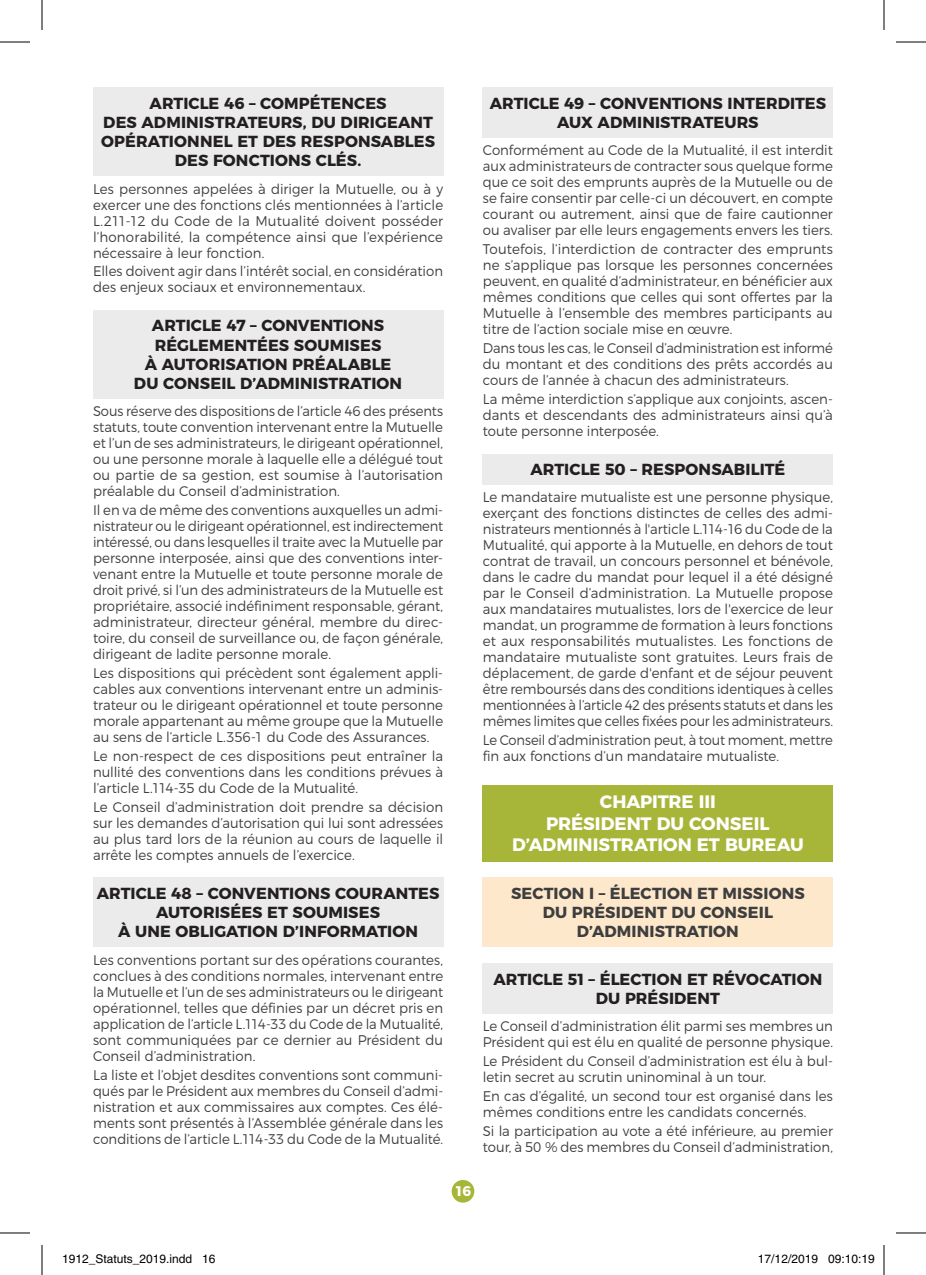
<style>
.page{position:relative;width:926px;height:1275px;background:#fff}
.page>*{position:absolute;margin:0;border:0;box-sizing:border-box;transform-origin:0 0}
.Chapitres{font:700 18px/21.6px "Montserrat";color:#fff;text-align:center}
.t1{font:700 16px/19.2px "Montserrat";letter-spacing:.005em;color:#231f20;text-align:center}
.Section{font:700 16px/19.2px "Montserrat";letter-spacing:.01em;color:#3e3e3f;text-align:center}
.Texte{font:300 14px/16px "Montserrat";color:#3e3e3f;text-align:justify;scale:.95 1}
.Texte-2{font:300 14px/16px "Montserrat";color:#3e3e3f;text-align:justify;scale:.94 1}
.Texte-3{font:300 14px/16px "Montserrat";color:#3e3e3f;text-align:justify;scale:.96 1}
.t2{font:700 14px "Montserrat";color:#fff}
.t3{font:12px "Helvetica";color:#000}
</style>
<div class="page">
<div style="left:452px;top:1180px;width:22px;height:22px;background:#a7b639;border-radius:50%"></div>
<div style="left:93px;top:87px;width:350px;height:89px;background:#ebebec"></div>
<div style="left:93px;top:310px;width:350px;height:89px;background:#ebebec"></div>
<div style="left:93px;top:877px;width:350px;height:70px;background:#ebebec"></div>
<div style="left:483px;top:87px;width:350px;height:50px;background:#ebebec"></div>
<div style="left:483px;top:453px;width:350px;height:31px;background:#ebebec"></div>
<div style="left:483px;top:785px;width:350px;height:76px;background:#a7b639"></div>
<div style="left:483px;top:877px;width:350px;height:70px;background:#fee8cb"></div>
<div style="left:483px;top:963px;width:350px;height:50px;background:#ebebec"></div>
<hr style="left:0;top:42px;width:30px;height:1px;background:#000">
<hr style="left:896px;top:42px;width:30px;height:1px;background:#000">
<hr style="left:0;top:1232px;width:30px;height:1px;background:#000">
<hr style="left:896px;top:1232px;width:30px;height:1px;background:#000">
<hr style="left:42px;top:0;width:1px;height:30px;background:#000">
<hr style="left:42px;top:1245px;width:1px;height:30px;background:#000">
<hr style="left:884px;top:0;width:1px;height:30px;background:#000">
<hr style="left:884px;top:1245px;width:1px;height:30px;background:#000">
<div style="left:828px;top:1254px;width:7px;height:9px;border:1px solid #fff;border-radius:50%"></div>
<svg style="left:829px;top:1254px;width:6px;height:9px"></svg>
<p class="t1" style="left:101px;top:92px;width:335px">ARTICLE 46 – COMPÉTENCES<br>DES ADMINISTRATEURS, DU DIRIGEANT<br>OPÉRATIONNEL ET DES RESPONSABLES<br>DES FONCTIONS CLÉS.</p>
<p class="Texte" style="left:93px;top:179px;width:370px">Les personnes appelées à diriger la Mutuelle, ou à y exercer une des fonctions clés mentionnées à l’article L.211-12 du Code de la Mutualité doivent posséder l’honorabilité, la compétence ainsi que l’expérience nécessaire à leur fonction.</p>
<p class="Texte" style="left:93px;top:262px;width:370px">Elles doivent agir dans l’intérêt social, en considération des enjeux sociaux et environnementaux.</p>
<p class="t1" style="left:134px;top:315px;width:270px">ARTICLE 47 – CONVENTIONS<br>RÉGLEMENTÉES SOUMISES<br>À AUTORISATION PRÉALABLE<br>DU CONSEIL D’ADMINISTRATION</p>
<p class="Texte-2" style="left:93px;top:402px;width:374px">Sous réserve des dispositions de l’article 46 des présents statuts, toute convention intervenant entre la Mutuelle et l’un de ses administrateurs, le dirigeant opérationnel, ou une personne morale à laquelle elle a délégué tout ou partie de sa gestion, est soumise à l’autorisation préalable du Conseil d’administration.</p>
<p class="Texte" style="left:93px;top:501px;width:370px">Il en va de même des conventions auxquelles un admi&shy;nistrateur ou le dirigeant opérationnel, est indirectement intéressé, ou dans lesquelles il traite avec la Mutuelle par personne interposée, ainsi que des conventions inter&shy;venant entre la Mutuelle et toute personne morale de droit privé, si l’un des administrateurs de la Mutuelle est propriétaire, associé indéfiniment responsable, gérant, administrateur, directeur général, membre du direc&shy;toire, du conseil de surveillance ou, de façon générale, dirigeant de ladite personne morale.</p>
<p class="Texte" style="left:93px;top:664px;width:370px">Les dispositions qui précèdent sont également appli&shy;cables aux conventions intervenant entre un adminis&shy;trateur ou le dirigeant opérationnel et toute personne morale appartenant au même groupe que la Mutuelle au sens de l’article L.356-1 du Code des Assurances.</p>
<p class="Texte" style="left:93px;top:747px;width:370px">Le non-respect de ces dispositions peut entraîner la nullité des conventions dans les conditions prévues à l’article L.114-35 du Code de la Mutualité.</p>
<p class="Texte-3" style="left:93px;top:797px;width:366px">Le Conseil d’administration doit prendre sa décision sur les demandes d’autorisation qui lui sont adressées au plus tard lors de la réunion au cours de laquelle il arrête les comptes annuels de l’exercice.</p>
<p class="t1" style="left:97px;top:882px;width:344px">ARTICLE 48 – CONVENTIONS COURANTES<br>AUTORISÉES ET SOUMISES<br>À UNE OBLIGATION D’INFORMATION</p>
<p class="Texte" style="left:93px;top:950px;width:370px">Les conventions portant sur des opérations courantes, conclues à des conditions normales, intervenant entre la Mutuelle et l’un de ses administrateurs ou le dirigeant opérationnel, telles que définies par un décret pris en application de l’article L.114-33 du Code de la Mutualité, sont communiquées par ce dernier au Président du Conseil d’administration.</p>
<p class="Texte" style="left:93px;top:1065px;width:370px">La liste et l’objet desdites conventions sont communi&shy;qués par le Président aux membres du Conseil d’admi&shy;nistration et aux commissaires aux comptes. Ces élé&shy;ments sont présentés à l’Assemblée générale dans les conditions de l’article L.114-33 du Code de la Mutualité.</p>
<p class="t1" style="left:490px;top:92px;width:338px">ARTICLE 49 – CONVENTIONS INTERDITES<br>AUX ADMINISTRATEURS</p>
<p class="Texte" style="left:483px;top:141px;width:370px">Conformément au Code de la Mutualité, il est interdit aux administrateurs de contracter sous quelque forme que ce soit des emprunts auprès de la Mutuelle ou de se faire consentir par celle-ci un découvert, en compte courant ou autrement, ainsi que de faire cautionner ou avaliser par elle leurs engagements envers les tiers.</p>
<p class="Texte-3" style="left:483px;top:240px;width:366px">Toutefois, l’interdiction de contracter des emprunts ne s’applique pas lorsque les personnes concernées peuvent, en qualité d’administrateur, en bénéficier aux mêmes conditions que celles qui sont offertes par la Mutuelle à l’ensemble des membres participants au titre de l’action sociale mise en œuvre.</p>
<p class="Texte-2" style="left:483px;top:339px;width:374px">Dans tous les cas, le Conseil d’administration est informé du montant et des conditions des prêts accordés au cours de l’année à chacun des administrateurs.</p>
<p class="Texte" style="left:483px;top:389px;width:370px">La même interdiction s’applique aux conjoints, ascen&shy;dants et descendants des administrateurs ainsi qu’à toute personne interposée.</p>
<p class="t1" style="left:531px;top:458px;width:256px">ARTICLE 50 – RESPONSABILITÉ</p>
<p class="Texte" style="left:483px;top:488px;width:370px">Le mandataire mutualiste est une personne physique, exerçant des fonctions distinctes de celles des admi&shy;nistrateurs mentionnés à l'article L.114-16 du Code de la Mutualité, qui apporte à la Mutuelle, en dehors de tout contrat de travail, un concours personnel et bénévole, dans le cadre du mandat pour lequel il a été désigné par le Conseil d’administration. La Mutuelle propose aux mandataires mutualistes, lors de l'exercice de leur mandat, un programme de formation à leurs fonctions et aux responsabilités mutualistes. Les fonctions de mandataire mutualiste sont gratuites. Leurs frais de déplacement, de garde d'enfant et de séjour peuvent être remboursés dans des conditions identiques à celles mentionnées à l’article 42 des présents statuts et dans les mêmes limites que celles fixées pour les administrateurs.</p>
<p class="Texte-2" style="left:483px;top:731px;width:374px">Le Conseil d’administration peut, à tout moment, mettre fin aux fonctions d’un mandataire mutualiste.</p>
<p class="Chapitres" style="left:512px;top:789px;width:293px">CHAPITRE III<br>PRÉSIDENT DU CONSEIL<br>D’ADMINISTRATION ET BUREAU</p>
<p class="Section" style="left:511px;top:882px;width:295px">SECTION I – ÉLECTION ET MISSIONS<br>DU PRÉSIDENT DU CONSEIL<br>D’ADMINISTRATION</p>
<p class="t1" style="left:493px;top:968px;width:331px">ARTICLE 51 – ÉLECTION ET RÉVOCATION<br>DU PRÉSIDENT</p>
<p class="Texte" style="left:483px;top:1017px;width:370px">Le Conseil d’administration élit parmi ses membres un<br>Président qui est élu en qualité de personne physique.</p>
<p class="Texte" style="left:483px;top:1052px;width:370px">Le Président du Conseil d’administration est élu à bul&shy;letin secret au scrutin uninominal à un tour.</p>
<p class="Texte" style="left:483px;top:1087px;width:370px">En cas d’égalité, un second tour est organisé dans les mêmes conditions entre les candidats concernés.</p>
<p class="Texte" style="left:483px;top:1121px;width:370px">Si la participation au vote a été inférieure, au premier tour, à 50 % des membres du Conseil d’administration,</p>
<p class="t2" style="left:455px;top:1179px;width:18px">16</p>
<p class="t3" style="left:62px;top:1251px;width:155px">1912_Statuts_2019.indd 16</p>
<p class="t3" style="left:758px;top:1251px;width:118px">17/12/2019 09:10:19</p>
</div>
